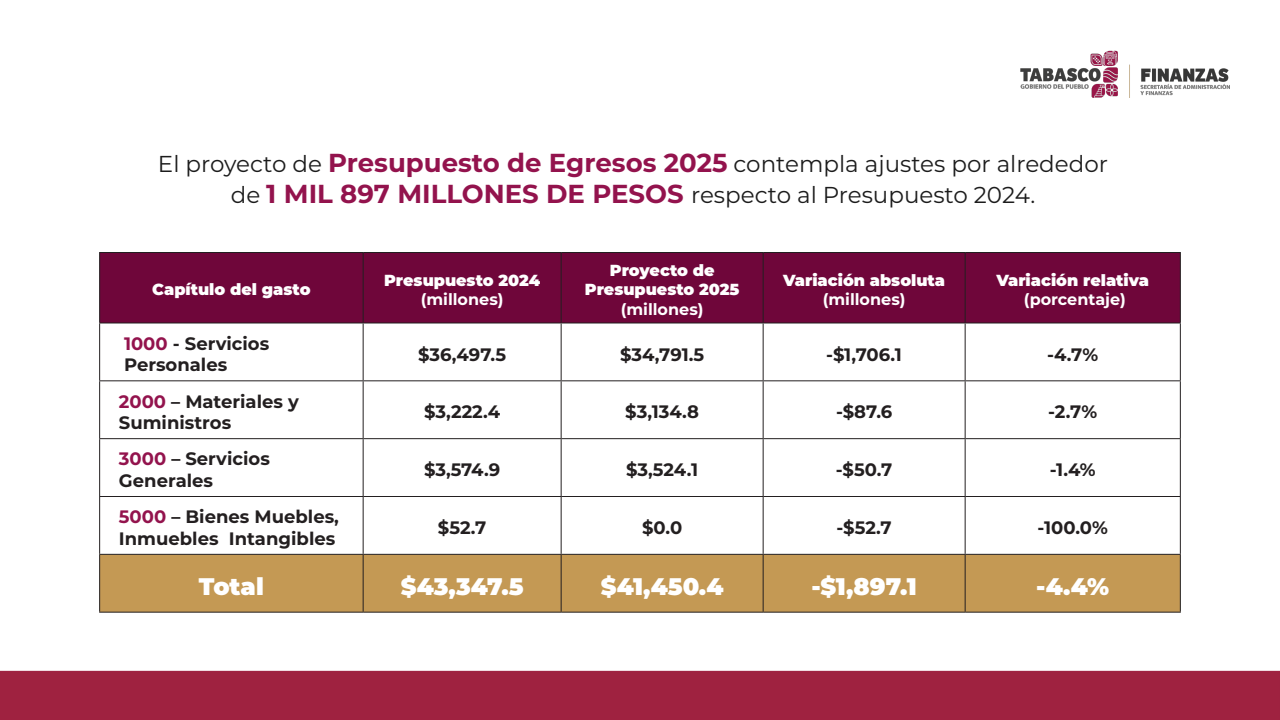
<style>
.page{position:relative;width:1280px;height:720px;background:#fff}
.page>*{position:absolute;margin:0;border:0;box-sizing:border-box;transform-origin:0 0}
.t1{font:900 24px "Montserrat";color:#fff}
.t2{font:23px/31.2px "Montserrat";color:#1c1c1c;text-align:center}
.t3{font:700 18px "Montserrat";color:#231f20}
.t4{font:900 16px "Montserrat";color:#fff}
.t5{font:700 16px "Montserrat";color:#fff}
.s1{font-weight:700;font-size:26px;color:#93134d}
.s2{color:#93134d}
</style>
<div class="page">
<img style="left:0;top:97px;width:1280px;height:623px">
<img style="left:1020px;top:50px;width:210px;height:47px">
<div style="left:100px;top:253px;width:1080px;height:69px;background:#6f063a"></div>
<div style="left:100px;top:555px;width:1080px;height:57px;background:#c49954"></div>
<hr style="left:99px;top:252px;width:264px;height:1px;background:#231f20">
<hr style="left:99px;top:253px;width:1px;height:69px;background:#231f20">
<hr style="left:363px;top:252px;width:198px;height:1px;background:#231f20">
<hr style="left:363px;top:253px;width:1px;height:69px;background:#231f20">
<hr style="left:561px;top:252px;width:202px;height:1px;background:#231f20">
<hr style="left:561px;top:253px;width:1px;height:69px;background:#231f20">
<hr style="left:763px;top:252px;width:202px;height:1px;background:#231f20">
<hr style="left:763px;top:253px;width:1px;height:69px;background:#231f20">
<hr style="left:965px;top:252px;width:216px;height:1px;background:#231f20">
<hr style="left:965px;top:253px;width:1px;height:69px;background:#231f20">
<hr style="left:1180px;top:253px;width:1px;height:69px;background:#231f20">
<hr style="left:99px;top:322px;width:264px;height:2px;background:#231f20">
<hr style="left:99px;top:324px;width:1px;height:56px;background:#231f20">
<hr style="left:363px;top:322px;width:198px;height:2px;background:#231f20">
<hr style="left:363px;top:324px;width:1px;height:56px;background:#231f20">
<hr style="left:561px;top:322px;width:202px;height:2px;background:#231f20">
<hr style="left:561px;top:324px;width:1px;height:56px;background:#231f20">
<hr style="left:763px;top:322px;width:202px;height:2px;background:#231f20">
<hr style="left:763px;top:324px;width:1px;height:56px;background:#231f20">
<hr style="left:965px;top:322px;width:216px;height:2px;background:#231f20">
<hr style="left:965px;top:324px;width:1px;height:56px;background:#231f20">
<hr style="left:1180px;top:324px;width:1px;height:56px;background:#231f20">
<hr style="left:99px;top:380px;width:264px;height:1px;background:#231f20">
<hr style="left:99px;top:381px;width:1px;height:57px;background:#231f20">
<hr style="left:363px;top:380px;width:198px;height:1px;background:#231f20">
<hr style="left:363px;top:381px;width:1px;height:57px;background:#231f20">
<hr style="left:561px;top:380px;width:202px;height:1px;background:#231f20">
<hr style="left:561px;top:381px;width:1px;height:57px;background:#231f20">
<hr style="left:763px;top:380px;width:202px;height:1px;background:#231f20">
<hr style="left:763px;top:381px;width:1px;height:57px;background:#231f20">
<hr style="left:965px;top:380px;width:216px;height:1px;background:#231f20">
<hr style="left:965px;top:381px;width:1px;height:57px;background:#231f20">
<hr style="left:1180px;top:381px;width:1px;height:57px;background:#231f20">
<hr style="left:99px;top:438px;width:264px;height:1px;background:#231f20">
<hr style="left:99px;top:439px;width:1px;height:57px;background:#231f20">
<hr style="left:363px;top:438px;width:198px;height:1px;background:#231f20">
<hr style="left:363px;top:439px;width:1px;height:57px;background:#231f20">
<hr style="left:561px;top:438px;width:202px;height:1px;background:#231f20">
<hr style="left:561px;top:439px;width:1px;height:57px;background:#231f20">
<hr style="left:763px;top:438px;width:202px;height:1px;background:#231f20">
<hr style="left:763px;top:439px;width:1px;height:57px;background:#231f20">
<hr style="left:965px;top:438px;width:216px;height:1px;background:#231f20">
<hr style="left:965px;top:439px;width:1px;height:57px;background:#231f20">
<hr style="left:1180px;top:439px;width:1px;height:57px;background:#231f20">
<hr style="left:99px;top:496px;width:264px;height:1px;background:#231f20">
<hr style="left:99px;top:497px;width:1px;height:57px;background:#231f20">
<hr style="left:363px;top:496px;width:198px;height:1px;background:#231f20">
<hr style="left:363px;top:497px;width:1px;height:57px;background:#231f20">
<hr style="left:561px;top:496px;width:202px;height:1px;background:#231f20">
<hr style="left:561px;top:497px;width:1px;height:57px;background:#231f20">
<hr style="left:763px;top:496px;width:202px;height:1px;background:#231f20">
<hr style="left:763px;top:497px;width:1px;height:57px;background:#231f20">
<hr style="left:965px;top:496px;width:216px;height:1px;background:#231f20">
<hr style="left:965px;top:497px;width:1px;height:57px;background:#231f20">
<hr style="left:1180px;top:497px;width:1px;height:57px;background:#231f20">
<hr style="left:99px;top:554px;width:264px;height:1px;background:#231f20">
<hr style="left:99px;top:555px;width:1px;height:57px;background:#231f20">
<hr style="left:363px;top:554px;width:198px;height:1px;background:#231f20">
<hr style="left:363px;top:555px;width:1px;height:57px;background:#231f20">
<hr style="left:561px;top:554px;width:202px;height:1px;background:#231f20">
<hr style="left:561px;top:555px;width:1px;height:57px;background:#231f20">
<hr style="left:763px;top:554px;width:202px;height:1px;background:#231f20">
<hr style="left:763px;top:555px;width:1px;height:57px;background:#231f20">
<hr style="left:965px;top:554px;width:216px;height:1px;background:#231f20">
<hr style="left:965px;top:555px;width:1px;height:57px;background:#231f20">
<hr style="left:1180px;top:555px;width:1px;height:57px;background:#231f20">
<hr style="left:99px;top:612px;width:264px;height:1px;background:#231f20">
<hr style="left:363px;top:612px;width:198px;height:1px;background:#231f20">
<hr style="left:561px;top:612px;width:202px;height:1px;background:#231f20">
<hr style="left:763px;top:612px;width:202px;height:1px;background:#231f20">
<hr style="left:965px;top:612px;width:216px;height:1px;background:#231f20">
<p class="t2" style="left:158px;top:147px;width:952px">El proyecto de <span class="s1">Presupuesto de Egresos 2025</span> contempla ajustes por alrededor de <span class="s1">1 MIL 897 MILLONES DE PESOS</span> respecto al Presupuesto 2024.</p>
<p class="t4" style="left:152px;top:278px;width:160px">Capítulo del gasto</p>
<p class="t3" style="left:124px;top:330px;width:147px"><span class="s2">1000</span> - Servicios</p>
<p class="t3" style="left:124px;top:352px;width:105px">Personales</p>
<p class="t3" style="left:119px;top:388px;width:182px"><span class="s2">2000</span> – Materiales y</p>
<p class="t3" style="left:119px;top:410px;width:114px">Suministros</p>
<p class="t3" style="left:119px;top:446px;width:152px"><span class="s2">3000</span> – Servicios</p>
<p class="t3" style="left:119px;top:468px;width:96px">Generales</p>
<p class="t3" style="left:119px;top:504px;width:222px"><span class="s2">5000</span> – Bienes Muebles,</p>
<p class="t3" style="left:119px;top:526px;width:218px">Inmuebles Intangibles</p>
<p class="t4" style="left:384px;top:268px;width:158px">Presupuesto 2024</p>
<p class="t5" style="left:421px;top:288px;width:84px">(millones)</p>
<p class="t4" style="left:610px;top:259px;width:106px">Proyecto de</p>
<p class="t4" style="left:585px;top:278px;width:156px">Presupuesto 2025</p>
<p class="t5" style="left:621px;top:297px;width:84px">(millones)</p>
<p class="t4" style="left:783px;top:268px;width:164px">Variación absoluta</p>
<p class="t5" style="left:823px;top:288px;width:84px">(millones)</p>
<p class="t4" style="left:996px;top:268px;width:154px">Variación relativa</p>
<p class="t5" style="left:1024px;top:288px;width:104px">(porcentaje)</p>
<p class="t3" style="left:418px;top:341px;width:89px">$36,497.5</p>
<p class="t3" style="left:620px;top:341px;width:86px">$34,791.5</p>
<p class="t3" style="left:826px;top:341px;width:77px">-$1,706.1</p>
<p class="t3" style="left:1047px;top:341px;width:53px">-4.7%</p>
<p class="t3" style="left:424px;top:399px;width:78px">$3,222.4</p>
<p class="t3" style="left:625px;top:399px;width:75px">$3,134.8</p>
<p class="t3" style="left:836px;top:399px;width:58px">-$87.6</p>
<p class="t3" style="left:1048px;top:399px;width:50px">-2.7%</p>
<p class="t3" style="left:424px;top:457px;width:78px">$3,574.9</p>
<p class="t3" style="left:626px;top:457px;width:74px">$3,524.1</p>
<p class="t3" style="left:836px;top:457px;width:58px">-$50.7</p>
<p class="t3" style="left:1050px;top:457px;width:47px">-1.4%</p>
<p class="t3" style="left:438px;top:515px;width:50px">$52.7</p>
<p class="t3" style="left:642px;top:515px;width:42px">$0.0</p>
<p class="t3" style="left:837px;top:515px;width:57px">-$52.7</p>
<p class="t3" style="left:1038px;top:515px;width:72px">-100.0%</p>
<p class="t1" style="left:199px;top:568px;width:66px">Total</p>
<p class="t1" style="left:401px;top:568px;width:124px">$43,347.5</p>
<p class="t1" style="left:601px;top:568px;width:124px">$41,450.4</p>
<p class="t1" style="left:811px;top:568px;width:107px">-$1,897.1</p>
<p class="t1" style="left:1036px;top:568px;width:74px">-4.4%</p>
</div>
